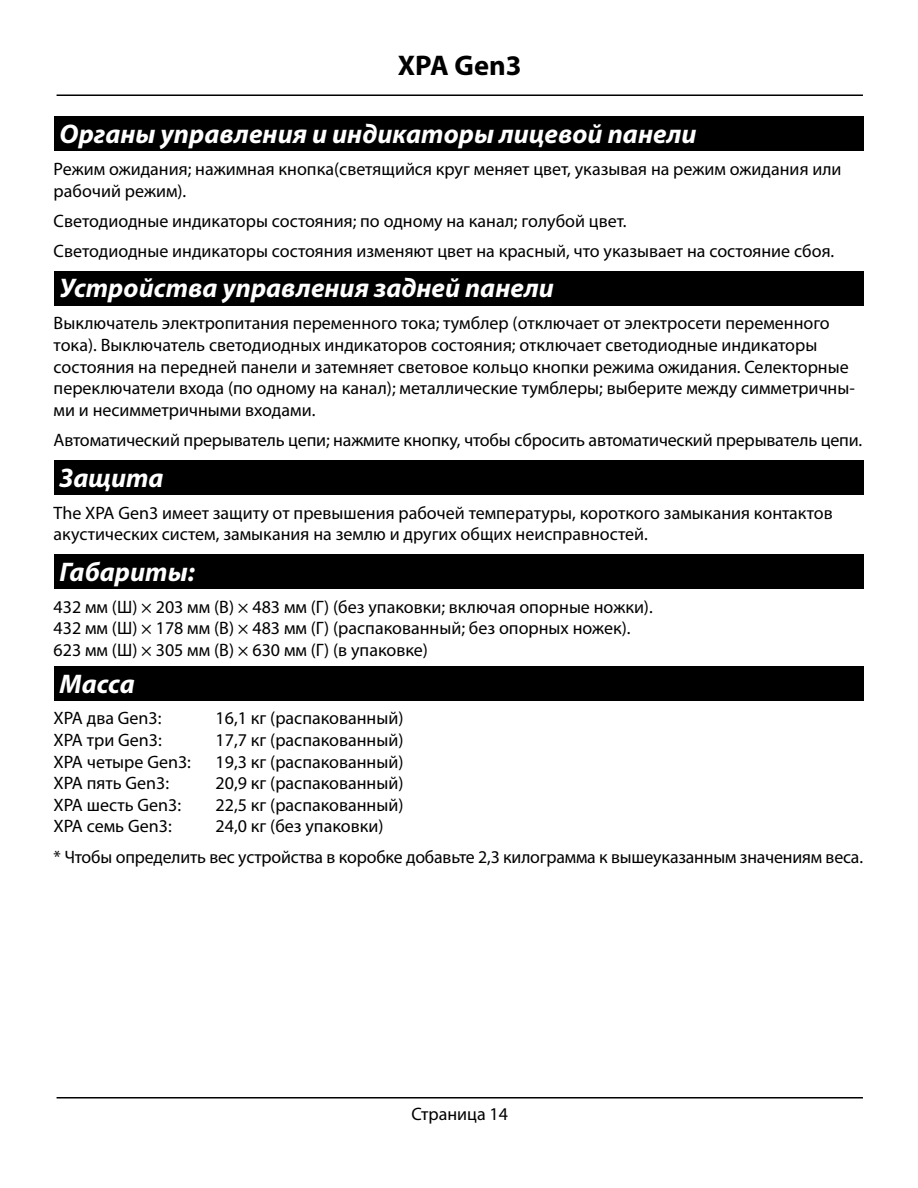
<style>
.page{position:relative;width:918px;height:1188px;background:#fff}
.page>*{position:absolute;margin:0;border:0;box-sizing:border-box;transform-origin:0 0}
.t1{font:700 28.5px "Myriad Pro";color:#000}
.t2{font:italic 700 27px "Myriad Pro";color:#fff}
.t3{font:18px/21.6px "Myriad Pro";color:#000}
</style>
<div class="page">
<hr style="left:57px;top:94px;width:806px;height:2px;background:#000">
<hr style="left:57px;top:1097px;width:806px;height:2px;background:#000">
<div style="left:54px;top:117px;width:810px;height:34px;background:#000"></div>
<div style="left:54px;top:271px;width:810px;height:34px;background:#000"></div>
<div style="left:54px;top:460px;width:810px;height:34px;background:#000"></div>
<div style="left:54px;top:555px;width:810px;height:34px;background:#000"></div>
<div style="left:54px;top:666px;width:810px;height:34px;background:#000"></div>
<h1 class="t1" style="left:398px;top:47px;width:125px">XPA Gen3</h1>
<h2 class="t2" style="left:60px;top:116px;width:638px">Органы управления и индикаторы лицевой панели</h2>
<p class="t3" style="left:54px;top:158px;width:789px">Режим ожидания; нажимная кнопка(светящийся круг меняет цвет, указывая на режим ожидания или рабочий режим).</p>
<p class="t3" style="left:54px;top:205px;width:782px;line-height:30.2px">Светодиодные индикаторы состояния; по одному на канал; голубой цвет.<br>Светодиодные индикаторы состояния изменяют цвет на красный, что указывает на состояние сбоя.</p>
<h2 class="t2" style="left:60px;top:271px;width:496px">Устройства управления задней панели</h2>
<p class="t3" style="left:54px;top:312px;width:803px">Выключатель электропитания переменного тока; тумблер (отключает от электросети переменного тока). Выключатель светодиодных индикаторов состояния; отключает светодиодные индикаторы состояния на передней панели и затемняет световое кольцо кнопки режима ожидания. Селекторные переключатели входа (по одному на канал); металлические тумблеры; выберите между симметричны&shy;ми и несимметричными входами.</p>
<p class="t3" style="left:54px;top:429px;width:810px">Автоматический прерыватель цепи; нажмите кнопку, чтобы сбросить автоматический прерыватель цепи.</p>
<h2 class="t2" style="left:60px;top:460px;width:105px">Защита</h2>
<p class="t3" style="left:54px;top:501px;width:781px">The XPA Gen3 имеет защиту от превышения рабочей температуры, короткого замыкания контактов акустических систем, замыкания на землю и других общих неисправностей.</p>
<h2 class="t2" style="left:60px;top:554px;width:137px">Габариты:</h2>
<p class="t3" style="left:54px;top:596px;width:601px">432 мм (Ш) × 203 мм (В) × 483 мм (Г) (без упаковки; включая опорные ножки).<br>432 мм (Ш) × 178 мм (В) × 483 мм (Г) (распакованный; без опорных ножек).<br>623 мм (Ш) × 305 мм (В) × 630 мм (Г) (в упаковке)</p>
<h2 class="t2" style="left:60px;top:666px;width:77px">Масса</h2>
<p class="t3" style="left:54px;top:707px;width:109px">XPA два Gen3:</p>
<p class="t3" style="left:216px;top:707px;width:189px">16,1 кг (распакованный)</p>
<p class="t3" style="left:54px;top:729px;width:110px">XPA три Gen3:</p>
<p class="t3" style="left:216px;top:729px;width:189px">17,7 кг (распакованный)</p>
<p class="t3" style="left:54px;top:750px;width:139px">XPA четыре Gen3:</p>
<p class="t3" style="left:216px;top:750px;width:189px">19,3 кг (распакованный)</p>
<p class="t3" style="left:54px;top:772px;width:117px">XPA пять Gen3:</p>
<p class="t3" style="left:216px;top:772px;width:189px">20,9 кг (распакованный)</p>
<p class="t3" style="left:54px;top:794px;width:129px">XPA шесть Gen3:</p>
<p class="t3" style="left:216px;top:794px;width:189px">22,5 кг (распакованный)</p>
<p class="t3" style="left:54px;top:815px;width:120px">XPA семь Gen3:</p>
<p class="t3" style="left:54px;top:811px;width:811px;line-height:30.2px;text-indent:162px">24,0 кг (без упаковки)<br>* Чтобы определить вес устройства в коробке добавьте 2,3 килограмма к вышеуказанным значениям веса.</p>
<p class="t3" style="left:411px;top:1103px;width:98px">Страница 14</p>
</div>
